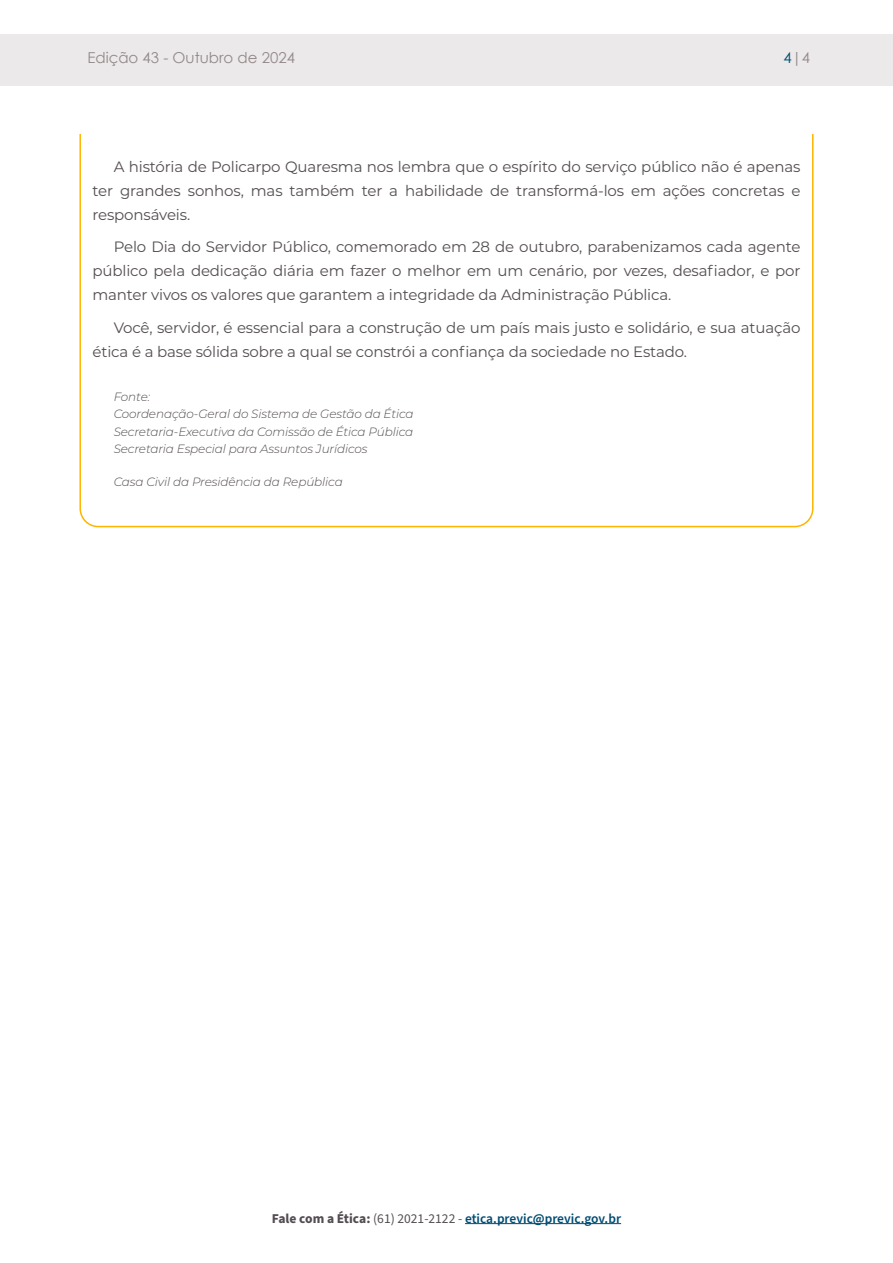
<style>
.page{position:relative;width:893px;height:1263px;background:#fff}
.page>*{position:absolute;margin:0;border:0;box-sizing:border-box;transform-origin:0 0}
.t1{font:15px/24px "Montserrat";letter-spacing:-.01em;color:#534d51;text-align:justify}
.t2{font:15px "Century Gothic";color:#928889}
.t3{font:600 13.5px "Source Sans Pro";color:#004c73}
.t4{font:italic 300 12px/17.5px "Montserrat";letter-spacing:-.01em;color:#534d51}
.s1{color:#004e72}
.s2{font-weight:700;color:#534d51}
.s3{font-weight:400;color:#534d51}
</style>
<div class="page">
<hr style="left:465px;top:1223px;width:156px;height:1px;background:#004c73">
<div style="left:0;top:34px;width:893px;height:51px;background:#ece9ea"></div>
<p class="t2" style="left:87px;top:47px;width:209px">Edição 43 - Outubro de 2024</p>
<p class="t2" style="left:784px;top:47px;width:28px"><span class="s1">4</span>|4</p>
<p class="t1" style="left:92px;top:154px;width:710px;text-indent:21px">A história de Policarpo Quaresma nos lembra que o espírito do serviço público não é apenas ter grandes sonhos, mas também ter a habilidade de transformá-los em ações concretas e responsáveis.</p>
<p class="t1" style="left:92px;top:234px;width:709px;text-indent:21px">Pelo Dia do Servidor Público, comemorado em 28 de outubro, parabenizamos cada agente público pela dedicação diária em fazer o melhor em um cenário, por vezes, desafiador, e por manter vivos os valores que garantem a integridade da Administração Pública.</p>
<p class="t1" style="left:92px;top:315px;width:709px;text-indent:21px">Você, servidor, é essencial para a construção de um país mais justo e solidário, e sua atuação ética é a base sólida sobre a qual se constrói a confiança da sociedade no Estado.</p>
<p class="t4" style="left:114px;top:387px;width:301px">Fonte:<br>Coordenação-Geral do Sistema de Gestão da Ética Secretaria-Executiva da Comissão de Ética Pública Secretaria Especial para Assuntos Jurídicos</p>
<p class="t4" style="left:114px;top:472px;width:231px">Casa Civil da Presidência da República</p>
<p class="t3" style="left:272px;top:1209px;width:351px"><span class="s2">Fale com a Ética:</span> <span class="s3">(61) 2021-2122 -</span> etica.previc@previc.gov.br</p>
</div>
